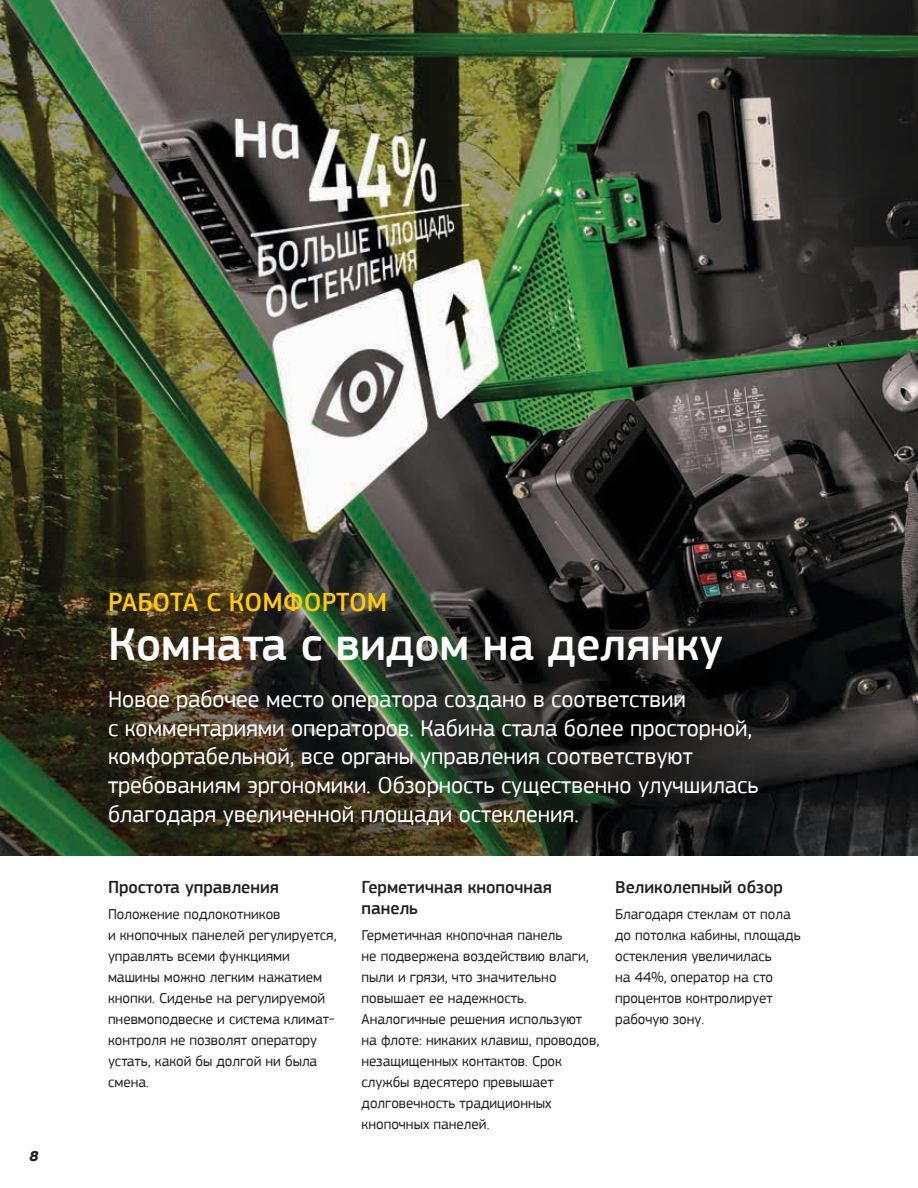
<style>
.page{position:relative;width:918px;height:1188px;background:#fff}
.page>*{position:absolute;margin:0;border:0;box-sizing:border-box;transform-origin:0 0}
.t1{font:500 48px "PF Square Sans Pro";color:#fff}
.t2{font:500 27px "PF Square Sans Pro";color:#ffcb04}
.t3{font:24px/28.8px "PF Square Sans Pro";color:#fff}
.t4{font:500 18px/21px "PF Square Sans Pro";color:#231f20}
.t5{font:15px/21px "PF Square Sans Pro";color:#231f20}
.t6{font:italic 700 15px "PF Square Sans Pro";color:#231f20}
</style>
<div class="page">
<img style="left:0;top:0;width:918px;height:855px">
<p class="t6" style="left:30px;top:1147px;width:10px">8</p>
<h2 class="t2" style="left:108px;top:586px;width:281px">РАБОТА С КОМФОРТОМ</h2>
<h1 class="t1" style="left:108px;top:616px;width:617px">Комната с видом на делянку</h1>
<p class="t3" style="left:108px;top:685px;width:652px">Новое рабочее место оператора создано в соответствии<br>с комментариями операторов. Кабина стала более просторной, комфортабельной, все органы управления соответствуют требованиям эргономики. Обзорность существенно улучшилась благодаря увеличенной площади остекления.</p>
<p class="t4" style="left:108px;top:877px;width:173px">Простота управления</p>
<p class="t5" style="left:108px;top:904px;width:230px">Положение подлокотников<br>и кнопочных панелей регулируется, управлять всеми функциями машины можно легким нажатием кнопки. Сиденье на регулируемой пневмоподвеске и система климат&shy;контроля не позволят оператору устать, какой бы долгой ни была смена.</p>
<p class="t4" style="left:362px;top:877px;width:192px">Герметичная кнопочная панель</p>
<p class="t5" style="left:362px;top:925px;width:239px">Герметичная кнопочная панель<br>не подвержена воздействию влаги, пыли и грязи, что значительно повышает ее надежность.<br>Аналогичные решения используют на флоте: никаких клавиш, проводов, незащищенных контактов. Срок службы вдесятеро превышает долговечность традиционных кнопочных панелей.</p>
<p class="t4" style="left:615px;top:877px;width:169px">Великолепный обзор</p>
<p class="t5" style="left:615px;top:904px;width:187px">Благодаря стеклам от пола до потолка кабины, площадь остекления увеличилась<br>на 44%, оператор на сто процентов контролирует рабочую зону.</p>
</div>
